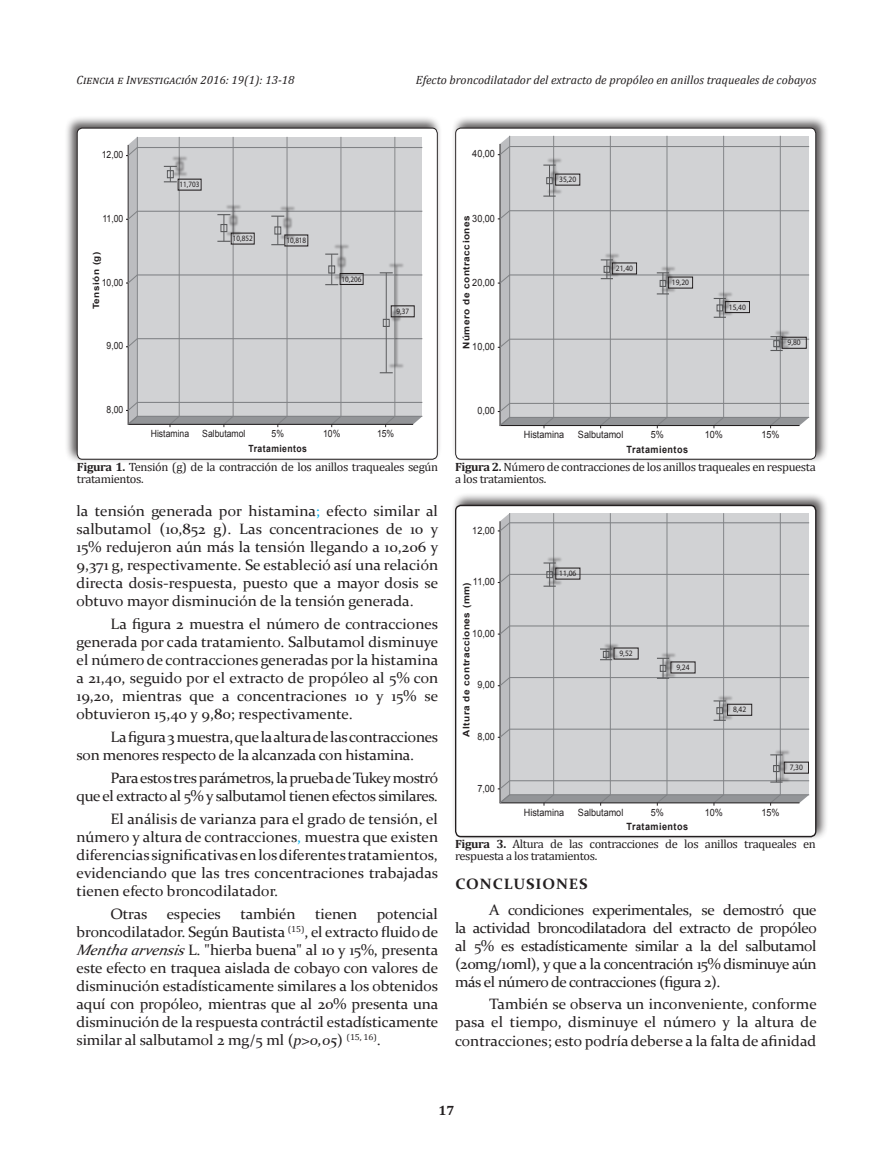
<style>
.page{position:relative;width:893px;height:1174px;background:#fff}
.page>*{position:absolute;margin:0;border:0;box-sizing:border-box;transform-origin:0 0}
.parrafo_gral{font:15px/18px "Constantia";letter-spacing:-.015em;color:#231f20;text-align:justify;scale:1.04 1}
.subtitulo{font:700 15px "Constantia";letter-spacing:.06em;color:#231f20;scale:1.04 1}
.t1{font:700 13.5px "Cambria";color:#231f20}
.titulo_tabla_figura{font:12px/12px "Cambria";letter-spacing:-.03em;color:#231f20;scale:1.04 1}
.encabezado_der_minus{font:italic 12px "Cambria";color:#231f20}
.encabezado_versalita{font:italic 12px "Cambria";letter-spacing:.02em;color:#231f20}
.t2{font:10.05px "Arial";color:#231f20;scale:.91 1}
.t3{font:700 10.05px "Arial";letter-spacing:.05em;color:#231f20;scale:.91 1}
.t4{font:9.9px "Arial";color:#231f20;scale:.87 1}
.t5{font:700 9.9px "Arial";letter-spacing:.05em;color:#231f20;scale:.87 1}
.t6{font:700 9.15px "Arial";letter-spacing:.05em;color:#231f20;scale:1.1 1}
.t7{font:700 8.7px "Arial";letter-spacing:.05em;color:#231f20;scale:1.15 1}
.t8{font:8.25px "Myriad Hebrew";color:#231f20;scale:.91 1}
.t9{font:8.1px "Myriad Hebrew";color:#231f20;scale:.87 1}
.s1{font-weight:700}
.s2{color:#00aeef}
.s3{font-style:italic}
</style>
<div class="page">
<div style="left:64px;top:115px;width:378px;height:348px;background:#231f20;opacity:.75"></div>
<div style="left:77px;top:128px;width:360px;height:331px;background:#fff;border-radius:5px"></div>
<svg style="left:126px;top:137px;width:297px;height:290px;background:#cacbcd"></svg>
<div style="left:383px;top:319px;width:7px;height:8px;border:1px solid #57585a"></div>
<div style="left:231px;top:233px;width:24px;height:11px;border:1px solid #231f20"></div>
<div style="left:340px;top:273px;width:23px;height:12px;border:1px solid #231f20"></div>
<div style="left:391px;top:305px;width:24px;height:12px;border:1px solid #231f20"></div>
<div style="left:178px;top:179px;width:23px;height:11px;border:1px solid #231f20"></div>
<div style="left:77px;top:128px;width:361px;height:332px;border:1px solid #231f20;border-radius:5px"></div>
<div style="left:451px;top:115px;width:378px;height:348px;background:#231f20;opacity:.75"></div>
<div style="left:456px;top:128px;width:360px;height:331px;background:#fff;border-radius:5px"></div>
<svg style="left:498px;top:135px;width:311px;height:293px;background:#cacbcd"></svg>
<div style="left:773px;top:340px;width:7px;height:7px;border:1px solid #57585a"></div>
<div style="left:612px;top:262px;width:25px;height:12px;border:1px solid #231f20"></div>
<div style="left:668px;top:277px;width:25px;height:11px;border:1px solid #231f20"></div>
<div style="left:725px;top:301px;width:25px;height:12px;border:1px solid #231f20"></div>
<div style="left:782px;top:337px;width:25px;height:12px;border:1px solid #231f20"></div>
<div style="left:455px;top:128px;width:361px;height:332px;border:1px solid #231f20;border-radius:5px"></div>
<div style="left:451px;top:492px;width:378px;height:349px;background:#231f20;opacity:.75"></div>
<div style="left:456px;top:505px;width:360px;height:331px;background:#fff;border-radius:5px"></div>
<svg style="left:498px;top:513px;width:311px;height:292px;background:#c9cacc"></svg>
<div style="left:773px;top:765px;width:7px;height:7px;border:1px solid #57585a"></div>
<div style="left:727px;top:704px;width:25px;height:11px;border:1px solid #231f20"></div>
<div style="left:784px;top:761px;width:25px;height:12px;border:1px solid #231f20"></div>
<div style="left:455px;top:505px;width:361px;height:332px;border:1px solid #231f20;border-radius:5px"></div>
<p class="encabezado_versalita" style="left:77px;top:71px;width:219px">Ciencia e Investigación 2016: 19(1): 13-18</p>
<p class="encabezado_der_minus" style="left:416px;top:71px;width:402px">Efecto broncodilatador del extracto de propóleo en anillos traqueales de cobayos</p>
<p class="t4" style="left:102px;top:148px;width:26px">12,00</p>
<p class="t2" style="left:472px;top:147px;width:26px">40,00</p>
<p class="t9" style="left:180px;top:180px;width:24px">11,703</p>
<p class="t8" style="left:559px;top:175px;width:20px">35,20</p>
<p class="t4" style="left:102px;top:212px;width:26px">11,00</p>
<p class="t7" style="left:90px;top:309px;width:52px;rotate:-90deg">Tensión (g)</p>
<p class="t4" style="left:102px;top:276px;width:26px">10,00</p>
<p class="t4" style="left:107px;top:339px;width:21px">9,00</p>
<p class="t9" style="left:233px;top:234px;width:24px">10,852</p>
<p class="t9" style="left:286px;top:236px;width:24px">10,818</p>
<p class="t9" style="left:342px;top:274px;width:24px">10,206</p>
<p class="t9" style="left:396px;top:307px;width:16px">9,37</p>
<p class="t2" style="left:472px;top:211px;width:26px">30,00</p>
<p class="t6" style="left:460px;top:349px;width:123px;rotate:-90deg">Número de contracciones</p>
<p class="t2" style="left:472px;top:276px;width:26px">20,00</p>
<p class="t2" style="left:472px;top:340px;width:26px">10,00</p>
<p class="t8" style="left:616px;top:264px;width:20px">21,40</p>
<p class="t8" style="left:672px;top:278px;width:20px">19,20</p>
<p class="t8" style="left:729px;top:302px;width:20px">15,40</p>
<p class="t8" style="left:787px;top:338px;width:16px">9,80</p>
<p class="t4" style="left:107px;top:403px;width:21px">8,00</p>
<p class="t4" style="left:151px;top:427px;width:46px">Histamina</p>
<p class="t4" style="left:202px;top:427px;width:51px">Salbutamol</p>
<p class="t4" style="left:272px;top:427px;width:16px">5%</p>
<p class="t4" style="left:323px;top:427px;width:21px">10%</p>
<p class="t4" style="left:377px;top:427px;width:21px">15%</p>
<p class="t5" style="left:249px;top:441px;width:69px">Tratamientos</p>
<p class="titulo_tabla_figura" style="left:77px;top:461px;width:349px"><span class="s1">Figura 1.</span> Tensión (g) de la contracción de los anillos traqueales según tratamientos.</p>
<p class="parrafo_gral" style="left:77px;top:501px;width:349px">la tensión generada por histamina<span class="s2">;</span> efecto similar al salbutamol (10,852 g). Las concentraciones de 10 y 15% redujeron aún más la tensión llegando a 10,206 y 9,371 g, respectivamente. Se estableció así una relación directa dosis-respuesta, puesto que a mayor dosis se obtuvo mayor disminución de la tensión generada.</p>
<p class="parrafo_gral" style="left:77px;top:614px;width:349px;text-indent:34px">La figura 2 muestra el número de contracciones generada por cada tratamiento. Salbutamol disminuye el número de contracciones generadas por la histamina a 21,40, seguido por el extracto de propóleo al 5% con 19,20, mientras que a concentraciones 10 y 15% se obtuvieron 15,40 y 9,80; respectivamente.</p>
<p class="parrafo_gral" style="left:77px;top:727px;width:349px;text-indent:34px">La figura 3 muestra, que la altura de las contracciones son menores respecto de la alcanzada con histamina.</p>
<p class="parrafo_gral" style="left:77px;top:768px;width:349px;text-align:right">Para estos tres parámetros, la prueba de Tukey mostró<br>que el extracto al 5% y salbutamol tienen efectos similares.</p>
<p class="parrafo_gral" style="left:77px;top:809px;width:349px;text-indent:34px">El análisis de varianza para el grado de tensión, el número y altura de contracciones<span class="s2">,</span> muestra que existen diferencias significativas en los diferentes tratamientos, evidenciando que las tres concentraciones trabajadas tienen efecto broncodilatador.</p>
<p class="parrafo_gral" style="left:111px;top:904px;width:37px">Otras</p>
<p class="parrafo_gral" style="left:167px;top:904px;width:54px">especies</p>
<p class="parrafo_gral" style="left:240px;top:904px;width:55px">también</p>
<p class="parrafo_gral" style="left:315px;top:904px;width:42px">tienen</p>
<p class="parrafo_gral" style="left:77px;top:904px;width:349px;text-indent:300px">potencial broncodilatador. Según Bautista <sup>(15)</sup>, el extracto fluido de <span class="s3">Mentha arvensis</span>L. "hierba buena" al 10 y 15%, presenta este efecto en traquea aislada de cobayo con valores de disminución estadísticamente similares a los obtenidos aquí con propóleo, mientras que al 20% presenta una disminución de la respuesta contráctil estadísticamente similar al salbutamol 2 mg/5 ml (<span class="s3">p&gt;0,05</span>) <sup>(15,</sup> <sup>16)</sup>.</p>
<p class="t2" style="left:477px;top:404px;width:21px">0,00</p>
<p class="t2" style="left:524px;top:428px;width:46px">Histamina</p>
<p class="t2" style="left:578px;top:428px;width:51px">Salbutamol</p>
<p class="t2" style="left:651px;top:428px;width:16px">5%</p>
<p class="t2" style="left:705px;top:428px;width:21px">10%</p>
<p class="t2" style="left:761px;top:428px;width:21px">15%</p>
<p class="t3" style="left:627px;top:443px;width:69px">Tratamientos</p>
<p class="titulo_tabla_figura" style="left:455px;top:461px;width:348px"><span class="s1">Figura 2.</span> Número de contracciones de los anillos traqueales en respuesta a los tratamientos.</p>
<p class="t2" style="left:472px;top:523px;width:26px">12,00</p>
<p class="t2" style="left:473px;top:575px;width:26px">11,00</p>
<p class="t6" style="left:460px;top:737px;width:142px;rotate:-90deg">Altura de contracciones (mm)</p>
<p class="t2" style="left:472px;top:627px;width:26px">10,00</p>
<p class="t2" style="left:477px;top:678px;width:21px">9,00</p>
<p class="t2" style="left:477px;top:730px;width:21px">8,00</p>
<p class="t2" style="left:477px;top:781px;width:21px">7,00</p>
<p class="t8" style="left:559px;top:569px;width:20px">11,06</p>
<p class="t8" style="left:619px;top:649px;width:16px">9,52</p>
<p class="t8" style="left:676px;top:663px;width:16px">9,24</p>
<p class="t8" style="left:733px;top:705px;width:16px">8,42</p>
<p class="t8" style="left:790px;top:763px;width:16px">7,30</p>
<p class="t2" style="left:524px;top:805px;width:46px">Histamina</p>
<p class="t2" style="left:578px;top:805px;width:51px">Salbutamol</p>
<p class="t2" style="left:651px;top:805px;width:16px">5%</p>
<p class="t2" style="left:705px;top:805px;width:21px">10%</p>
<p class="t2" style="left:761px;top:805px;width:21px">15%</p>
<p class="t3" style="left:627px;top:820px;width:69px">Tratamientos</p>
<p class="titulo_tabla_figura" style="left:455px;top:838px;width:348px"><span class="s1">Figura 3.</span> Altura de las contracciones de los anillos traqueales en respuesta a los tratamientos.</p>
<p class="subtitulo" style="left:455px;top:873px;width:128px">CONCLUSIONES</p>
<p class="parrafo_gral" style="left:455px;top:900px;width:349px;text-indent:34px">A condiciones experimentales, se demostró que la actividad broncodilatadora del extracto de propóleo al 5% es estadísticamente similar a la del salbutamol (20mg/10ml), y que a la concentración 15% disminuye aún más el número de contracciones (figura 2).</p>
<p class="parrafo_gral" style="left:455px;top:994px;width:349px;text-indent:34px">También se observa un inconveniente, conforme pasa el tiempo, disminuye el número y la altura de contracciones; esto podría deberse a la falta de afinidad</p>
<p class="t1" style="left:438px;top:1100px;width:17px">17</p>
</div>
